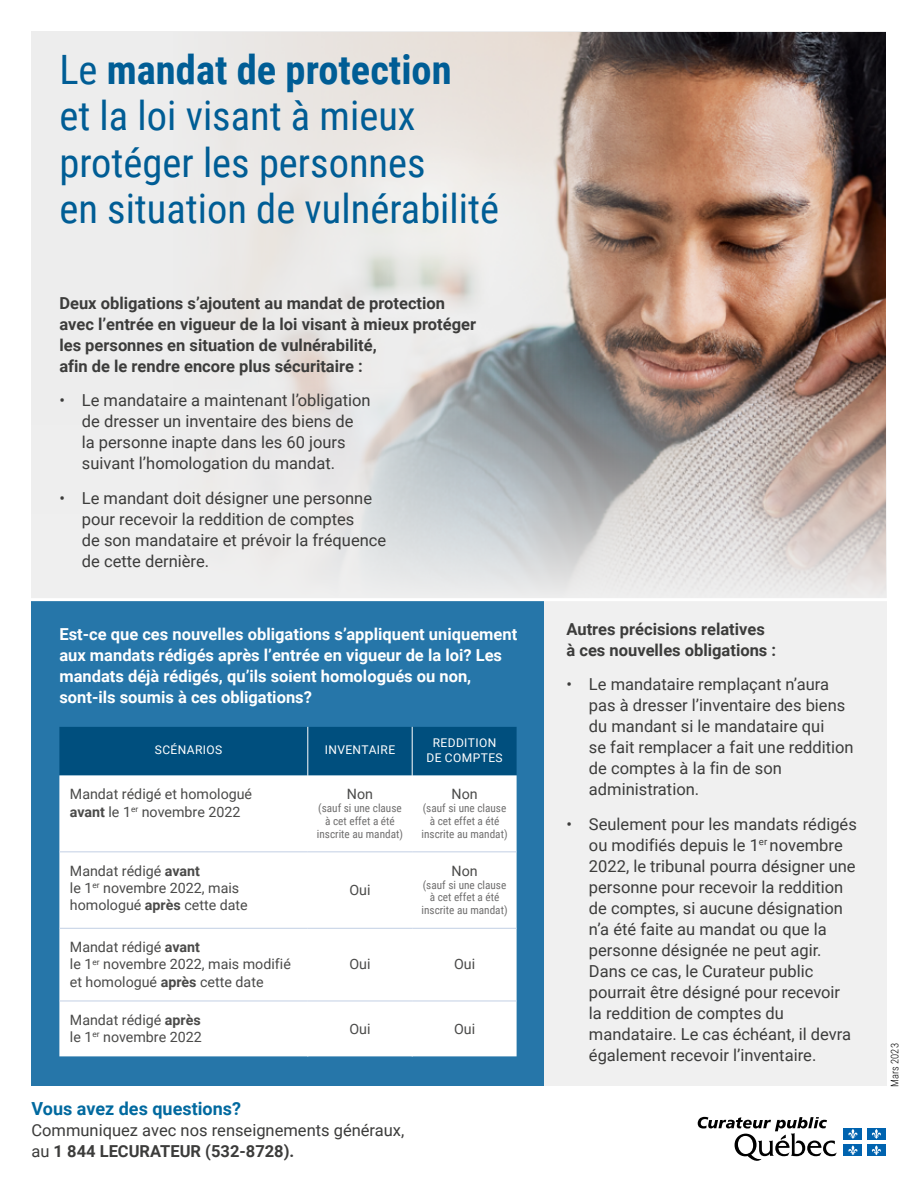
<style>
.page{position:relative;width:918px;height:1188px;background:#fff}
.page>*{position:absolute;margin:0;border:0;box-sizing:border-box;transform-origin:0 0}
.t1{font:40.5px/46.7px "Roboto Condensed";color:#005d95}
.t2{font:700 18px "Roboto";color:#00699f}
.t3{font:16.5px/21px "Roboto";color:#3c3c3b}
.t4{font:700 16.5px/21px "Roboto";color:#3c3c3b}
.t5{font:700 16.5px/21px "Roboto";color:#fff}
.t6{font:14.25px/17.2px "Roboto";color:#4a4a49}
.t7{font:12px/15px "Roboto";letter-spacing:.035em;color:#fff;text-align:center}
.t8{font:11.25px/12.8px "Roboto Condensed";color:#706f6f;text-align:center}
.t9{font:300 10.5px "Roboto Condensed";color:#000}
.s1{font-weight:700}
</style>
<div class="page">
<div style="left:31px;top:32px;width:855px;height:569px;background:#ededed"></div>
<img style="left:242px;top:33px;width:644px;height:305px">
<svg style="left:279px;top:338px;width:607px;height:246px"></svg>
<div style="left:31px;top:600px;width:855px;height:486px;background:#f0f0f0"></div>
<div style="left:32px;top:600px;width:512px;height:486px;background:#2676a9"></div>
<svg style="left:698px;top:1117px;width:139px;height:44px"></svg>
<div style="left:844px;top:1128px;width:18px;height:11px;background:#0063af"></div>
<svg style="left:848px;top:1129px;width:10px;height:10px"></svg>
<div style="left:867px;top:1128px;width:18px;height:11px;background:#0063af"></div>
<svg style="left:872px;top:1129px;width:9px;height:10px"></svg>
<div style="left:844px;top:1145px;width:18px;height:11px;background:#0063af"></div>
<svg style="left:848px;top:1145px;width:10px;height:10px"></svg>
<div style="left:867px;top:1145px;width:18px;height:11px;background:#0063af"></div>
<svg style="left:872px;top:1145px;width:9px;height:10px"></svg>
<div style="left:59px;top:727px;width:458px;height:48px;background:#004f7e"></div>
<div style="left:59px;top:775px;width:458px;height:281px;background:#fff"></div>
<hr style="left:307px;top:775px;width:1px;height:76px;background:#fff">
<hr style="left:412px;top:775px;width:1px;height:76px;background:#fff">
<hr style="left:307px;top:852px;width:1px;height:76px;background:#fff">
<hr style="left:412px;top:852px;width:1px;height:76px;background:#fff">
<hr style="left:307px;top:929px;width:1px;height:72px;background:#fff">
<hr style="left:412px;top:929px;width:1px;height:72px;background:#fff">
<hr style="left:307px;top:1001px;width:1px;height:55px;background:#fff">
<hr style="left:412px;top:1001px;width:1px;height:55px;background:#fff">
<hr style="left:59px;top:851px;width:249px;height:1px;background:#c2cfe4">
<hr style="left:308px;top:851px;width:104px;height:1px;background:#c2cfe4">
<hr style="left:412px;top:851px;width:105px;height:1px;background:#c2cfe4">
<hr style="left:59px;top:928px;width:249px;height:1px;background:#c2cfe4">
<hr style="left:308px;top:928px;width:104px;height:1px;background:#c2cfe4">
<hr style="left:412px;top:928px;width:105px;height:1px;background:#c2cfe4">
<hr style="left:59px;top:1001px;width:249px;height:1px;background:#c2cfe4">
<hr style="left:308px;top:1001px;width:104px;height:1px;background:#c2cfe4">
<hr style="left:412px;top:1001px;width:105px;height:1px;background:#c2cfe4">
<hr style="left:307px;top:727px;width:1px;height:48px;background:#fff">
<hr style="left:412px;top:727px;width:1px;height:48px;background:#fff">
<hr style="left:27px;top:598px;width:891px;height:3px;background:#fff">
<h1 class="t1" style="left:59px;top:44px;width:441px">Le <span class="s1">mandat de protection<br></span>et la loi visant à mieux protéger les personnes<br>en situation de vulnérabilité</h1>
<p class="t4" style="left:59px;top:292px;width:418px">Deux obligations s’ajoutent au mandat de protection avec l’entrée en vigueur de la loi visant à mieux protéger les personnes en situation de vulnérabilité,<br>afin de le rendre encore plus sécuritaire :</p>
<p class="t3" style="left:82px;top:389px;width:290px;text-indent:-22px">• Le mandataire a maintenant l’obligation de dresser un inventaire des biens de la personne inapte dans les 60 jours suivant l’homologation du mandat.</p>
<p class="t3" style="left:82px;top:487px;width:306px;text-indent:-22px">• Le mandant doit désigner une personne pour recevoir la reddition de comptes<br>de son mandataire et prévoir la fréquence de cette dernière.</p>
<p class="t5" style="left:59px;top:623px;width:459px">Est-ce que ces nouvelles obligations s’appliquent uniquement aux mandats rédigés après l’entrée en vigueur de la loi? Les mandats déjà rédigés, qu’ils soient homologués ou non, sont-ils soumis à ces obligations?</p>
<p class="t7" style="left:155px;top:742px;width:69px">SCÉNARIOS</p>
<p class="t7" style="left:325px;top:742px;width:72px">INVENTAIRE</p>
<p class="t7" style="left:426px;top:735px;width:78px">REDDITION<br>DE COMPTES</p>
<p class="t6" style="left:70px;top:785px;width:184px">Mandat rédigé et homologué <span class="s1">avant</span> le 1<sup>er</sup> novembre 2022</p>
<p class="t6" style="left:347px;top:785px;width:28px">Non</p>
<p class="t6" style="left:452px;top:785px;width:28px">Non</p>
<p class="t8" style="left:422px;top:801px;width:88px">(sauf si une clause à cet effet a été inscrite au mandat)</p>
<p class="t8" style="left:317px;top:801px;width:88px">(sauf si une clause à cet effet a été inscrite au mandat)</p>
<p class="t6" style="left:70px;top:862px;width:179px">Mandat rédigé <span class="s1">avant<br></span>le 1<sup>er</sup> novembre 2022, mais homologué <span class="s1">après</span> cette date</p>
<p class="t6" style="left:70px;top:938px;width:223px">Mandat rédigé <span class="s1">avant<br></span>le 1<sup>er</sup> novembre 2022, mais modifié et homologué <span class="s1">après</span> cette date</p>
<p class="t6" style="left:349px;top:881px;width:23px">Oui</p>
<p class="t6" style="left:452px;top:862px;width:28px">Non</p>
<p class="t8" style="left:422px;top:878px;width:88px">(sauf si une clause à cet effet a été inscrite au mandat)</p>
<p class="t6" style="left:349px;top:955px;width:23px">Oui</p>
<p class="t6" style="left:454px;top:955px;width:23px">Oui</p>
<p class="t6" style="left:70px;top:1011px;width:134px">Mandat rédigé <span class="s1">après </span>le 1<sup>er</sup> novembre 2022</p>
<p class="t6" style="left:349px;top:1019px;width:23px">Oui</p>
<p class="t6" style="left:454px;top:1019px;width:23px">Oui</p>
<p class="t2" style="left:32px;top:1096px;width:211px">Vous avez des questions?</p>
<p class="t3" style="left:32px;top:1119px;width:374px">Communiquez avec nos renseignements généraux, au <span class="s1">1 844 LECURATEUR (532-8728).</span></p>
<p class="t4" style="left:566px;top:618px;width:211px">Autres précisions relatives à ces nouvelles obligations :</p>
<p class="t3" style="left:589px;top:673px;width:266px;text-indent:-22px">• Le mandataire remplaçant n’aura pas à dresser l’inventaire des biens du mandant si le mandataire qui<br>se fait remplacer a fait une reddition de comptes à la fin de son administration.</p>
<p class="t3" style="left:589px;top:813px;width:269px;text-indent:-22px">• Seulement pour les mandats rédigés ou modifiés depuis le 1<sup>er</sup> novembre 2022, le tribunal pourra désigner une personne pour recevoir la reddition de comptes, si aucune désignation n’a été faite au mandat ou que la personne désignée ne peut agir.<br>Dans ce cas, le Curateur public pourrait être désigné pour recevoir la reddition de comptes du mandataire. Le cas échéant, il devra également recevoir l’inventaire.</p>
<p class="t9" style="left:888px;top:1087px;width:45px;rotate:-90deg">Mars 2023</p>
</div>
